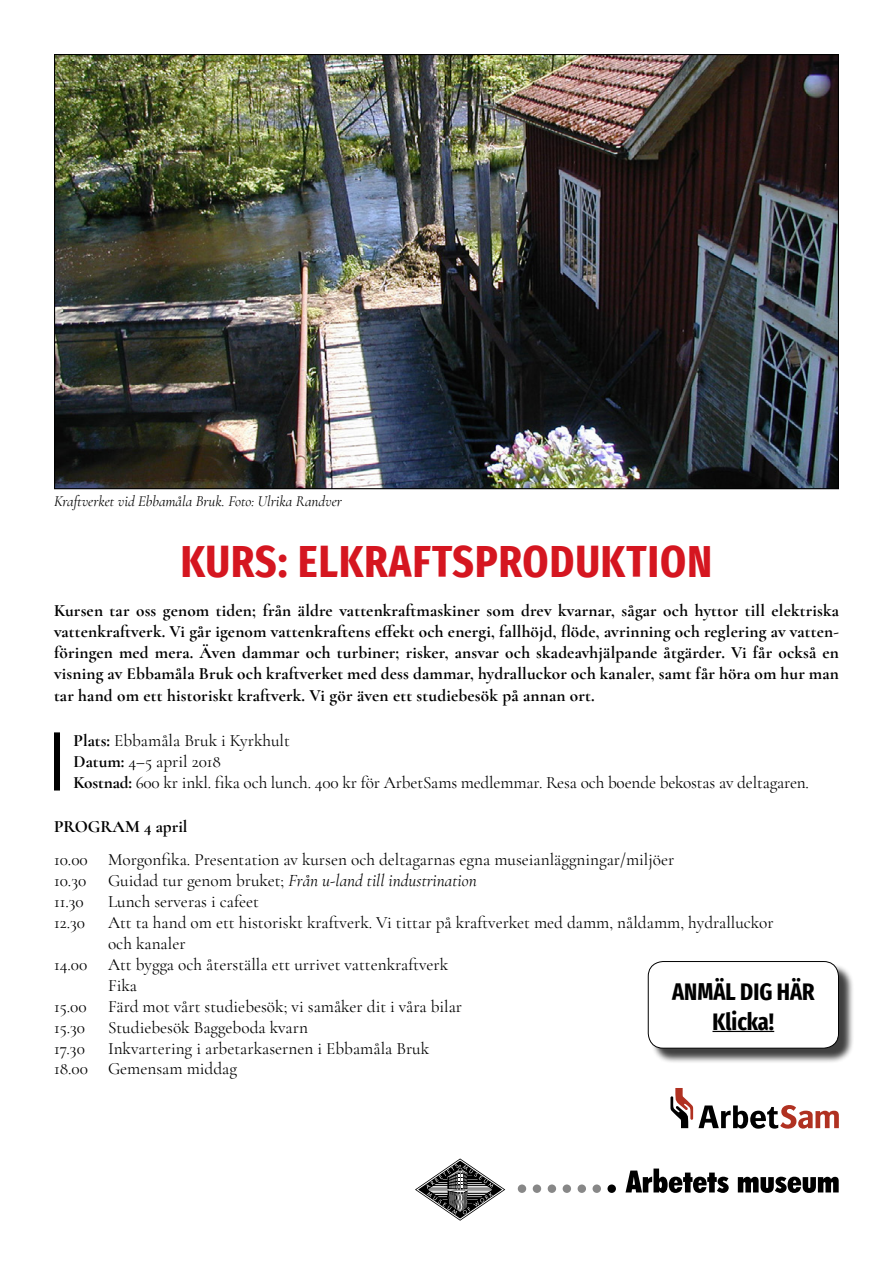
<style>
.page{position:relative;width:893px;height:1263px;background:#fff}
.page>*{position:absolute;margin:0;border:0;box-sizing:border-box;transform-origin:0 0}
.t1{font:700 extra-condensed 45px "Fira Sans";letter-spacing:.025em;color:#d51620}
.t2{font:700 extra-condensed 24px/30px "Fira Sans";color:#000;text-align:center}
.t3{font:17.25px/21px "Cormorant Garamond";color:#000}
.t4{font:700 17.25px/21.3px "Cormorant Garamond";letter-spacing:.01em;color:#000;text-align:justify}
.t5{font:italic 17.25px "Cormorant Garamond";color:#000}
.t6{font:italic 15px "Cormorant Garamond";color:#000}
.s1{font-weight:700}
.s2{font-style:normal}
</style>
<div class="page">
<img style="left:56px;top:56px;width:781px;height:431px">
<svg style="left:670px;top:1088px;width:169px;height:41px"></svg>
<svg style="left:415px;top:1158px;width:90px;height:63px"></svg>
<svg style="left:626px;top:1168px;width:103px;height:25px"></svg>
<svg style="left:738px;top:1177px;width:101px;height:16px"></svg>
<div style="left:548px;top:1184px;width:8px;height:9px;background:#878787;border-radius:50%"></div>
<div style="left:533px;top:1184px;width:8px;height:9px;background:#878787;border-radius:50%"></div>
<div style="left:593px;top:1184px;width:8px;height:9px;background:#878787;border-radius:50%"></div>
<div style="left:607px;top:1184px;width:9px;height:9px;background:#000;border-radius:50%"></div>
<div style="left:563px;top:1184px;width:8px;height:9px;background:#878787;border-radius:50%"></div>
<div style="left:518px;top:1184px;width:8px;height:9px;background:#878787;border-radius:50%"></div>
<div style="left:578px;top:1184px;width:8px;height:9px;background:#878787;border-radius:50%"></div>
<div style="left:54px;top:732px;width:6px;height:58px;background:#000"></div>
<div style="left:650px;top:963px;width:204px;height:101px;background:#000;opacity:.75"></div>
<div style="left:648px;top:961px;width:190px;height:87px;background:#fff;border-radius:15px"></div>
<div style="left:648px;top:961px;width:191px;height:88px;border:1px solid #000;border-radius:15px"></div>
<hr style="left:712px;top:1031px;width:62px;height:1px;background:#000">
<p class="t6" style="left:54px;top:492px;width:289px">Kraftverket vid Ebbamåla Bruk. Foto: Ulrika Randver</p>
<h1 class="t1" style="left:181px;top:524px;width:533px">KURS: ELKRAFTSPRODUKTION</h1>
<p class="t4" style="left:54px;top:599px;width:786px">Kursen tar oss genom tiden; från äldre vattenkraftmaskiner som drev kvarnar, sågar och hyttor till elektriska vattenkraftverk. Vi går igenom vattenkraftens effekt och energi, fallhöjd, flöde, avrinning och reglering av vatten&shy;föringen med mera. Även dammar och turbiner; risker, ansvar och skadeavhjälpande åtgärder. Vi får också en visning av Ebbamåla Bruk och kraftverket med dess dammar, hydralluckor och kanaler, samt får höra om hur man tar hand om ett historiskt kraftverk. Vi gör även ett studiebesök på annan ort.</p>
<p class="t3" style="left:74px;top:730px;width:737px"><span class="s1">Plats:</span> Ebbamåla Bruk i Kyrkhult<br><span class="s1">Datum:</span> 4–5 april 2018<br><span class="s1">Kostnad:</span> 600 kr inkl. fika och lunch. 400 kr för ArbetSams medlemmar. Resa och boende bekostas av deltagaren.</p>
<p class="t4" style="left:54px;top:815px;width:135px">PROGRAM 4 april</p>
<p class="t3" style="left:54px;top:848px;width:622px">10.00 Morgonfika. Presentation av kursen och deltagarnas egna museianläggningar/miljöer<br>10.30</p>
<p class="t5" style="left:108px;top:870px;width:370px"><span class="s2">Guidad tur genom bruket;</span> Från u-land till industrination</p>
<p class="t3" style="left:54px;top:890px;width:31px">11.30</p>
<p class="t3" style="left:108px;top:890px;width:153px">Lunch serveras i cafeet</p>
<p class="t3" style="left:54px;top:911px;width:33px">12.30</p>
<p class="t3" style="left:108px;top:911px;width:667px">Att ta hand om ett historiskt kraftverk. Vi tittar på kraftverket med damm, nåldamm, hydralluckor</p>
<p class="t3" style="left:108px;top:932px;width:79px">och kanaler</p>
<p class="t3" style="left:54px;top:953px;width:396px">14.00 Att bygga och återställa ett urrivet vattenkraftverk</p>
<p class="t3" style="left:108px;top:974px;width:31px">Fika</p>
<p class="t3" style="left:54px;top:995px;width:410px">15.00 Färd mot vårt studiebesök; vi samåker dit i våra bilar</p>
<p class="t3" style="left:54px;top:1016px;width:33px">15.30</p>
<p class="t3" style="left:108px;top:1016px;width:201px">Studiebesök Baggeboda kvarn</p>
<p class="t3" style="left:54px;top:1037px;width:32px">17.30</p>
<h2 class="t2" style="left:672px;top:975px;width:144px">ANMÄL DIG HÄR<br>Klicka!</h2>
<p class="t3" style="left:54px;top:1037px;width:377px;text-indent:54px">Inkvartering i arbetarkasernen i Ebbamåla Bruk<br>18.00 Gemensam middag</p>
</div>
